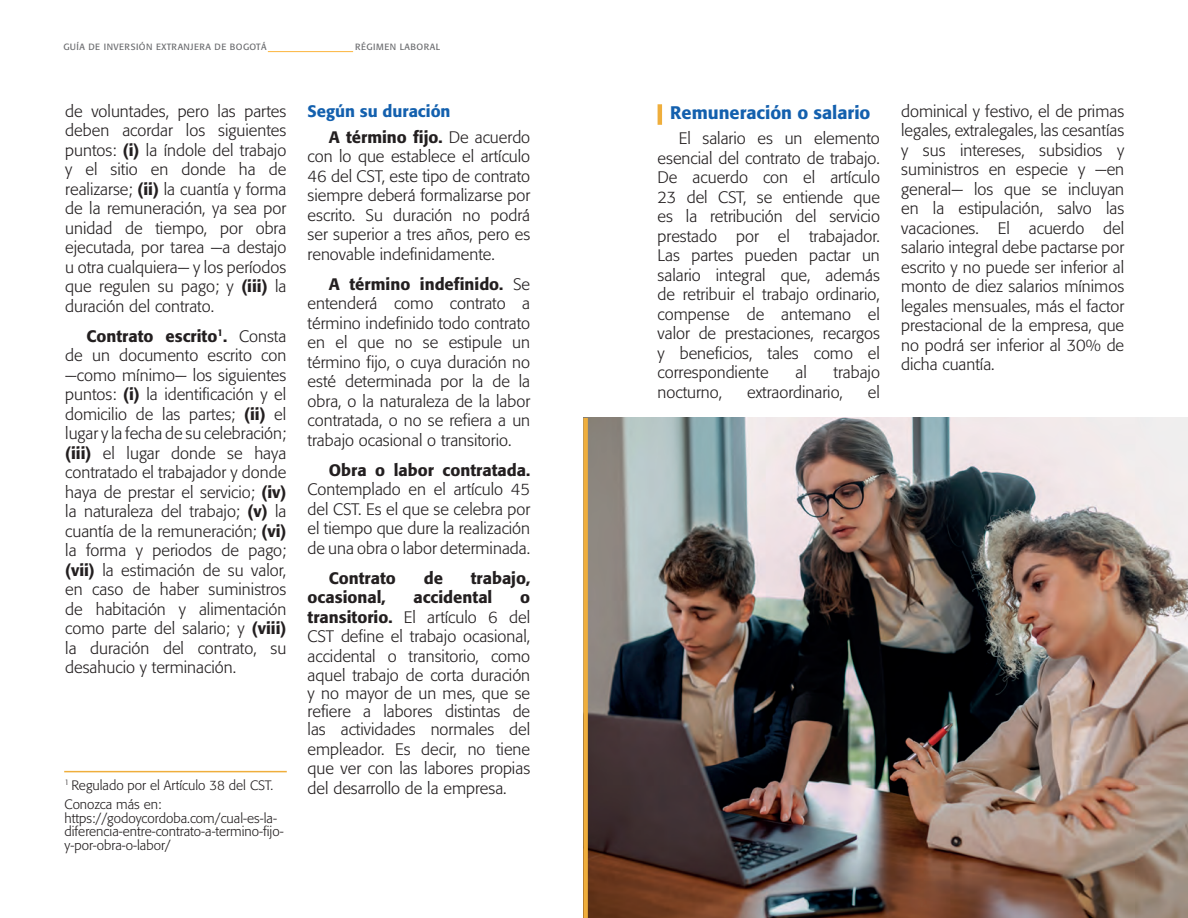
<style>
.page{position:relative;width:1188px;height:918px;background:#fff}
.page>*{position:absolute;margin:0;border:0;box-sizing:border-box;transform-origin:0 0}
.t1{font:500 18px "Formata";color:#1360ae}
.t2{font:300 16.5px/19.5px "Formata";color:#231f20;text-align:justify}
.t3{font:500 16.5px "Formata";color:#231f20}
.t4{font:500 16.5px/25.5px "Formata";color:#1360ae}
.t5{font:300 13.5px/13.5px "Formata";color:#231f20}
.t6{font:9px "Formata";letter-spacing:.05em;color:#6c6d70}
.s1{font-weight:500}
.s2{color:#231f20}
.s3{font-weight:300;color:#231f20}
</style>
<div class="page">
<hr style="left:268px;top:51px;width:85px;height:1px;background:#fcb53d">
<hr style="left:658px;top:104px;width:4px;height:21px;background:#efae3c">
<hr style="left:64px;top:771px;width:223px;height:1px;background:#efae3c">
<img style="left:588px;top:418px;width:600px;height:500px">
<div style="left:583px;top:418px;width:5px;height:500px;background:#efae3c"></div>
<p class="t6" style="left:63px;top:41px;width:205px">GUÍA DE INVERSIÓN EXTRANJERA DE BOGOTÁ</p>
<p class="t6" style="left:355px;top:41px;width:86px">RÉGIMEN LABORAL</p>
<p class="t2" style="left:65px;top:101px;width:223px">de voluntades, pero las partes deben acordar los siguientes puntos: <span class="s1">(i)</span> la índole del trabajo y el sitio en donde ha de realizarse; <span class="s1">(ii)</span> la cuantía y forma de la remuneración, ya sea por unidad de tiempo, por obra ejecutada, por tarea —a destajo u otra cualquiera— y los períodos que regulen su pago; y <span class="s1">(iii)</span> la duración del contrato.</p>
<p class="t2" style="left:65px;top:326px;width:223px;text-indent:21px"><span class="s1">Contrato escrito</span><sup>1</sup><span class="s1">.</span> Consta de un documento escrito con —como mínimo— los siguientes puntos: <span class="s1">(i)</span> la identificación y el domicilio de las partes; <span class="s1">(ii)</span> el lugar y la fecha de su celebración; <span class="s1">(iii)</span> el lugar donde se haya contratado el trabajador y donde haya de prestar el servicio; <span class="s1">(iv) </span>la naturaleza del trabajo; <span class="s1">(v)</span> la cuantía de la remuneración; <span class="s1">(vi) </span>la forma y periodos de pago; <span class="s1">(vii)</span> la estimación de su valor, en caso de haber suministros de habitación y alimentación como parte del salario; y <span class="s1">(viii) </span>la duración del contrato, su desahucio y terminación.</p>
<p class="t5" style="left:65px;top:779px;width:210px"><sup>1</sup> Regulado por el Artículo 38 del CST.</p>
<p class="t5" style="left:65px;top:798px;width:221px">Conozca más en: https://godoycordoba.com/cual-es-la&shy;diferencia-entre-contrato-a-termino-fijo&shy;y-por-obra-o-labor/</p>
<p class="t4" style="left:329px;top:99px;width:203px;text-indent:-21px">Según su duración<br><span class="s2">A término fijo.</span> <span class="s3">De acuerdo</span></p>
<p class="t2" style="left:308px;top:147px;width:224px">con lo que establece el artículo 46 del CST, este tipo de contrato siempre deberá formalizarse por escrito. Su duración no podrá ser superior a tres años, pero es renovable indefinidamente.</p>
<p class="t2" style="left:308px;top:274px;width:224px;text-indent:21px"><span class="s1">A término indefinido.</span> Se entenderá como contrato a término indefinido todo contrato en el que no se estipule un término fijo, o cuya duración no esté determinada por la de la obra, o la naturaleza de la labor contratada, o no se refiera a un trabajo ocasional o transitorio.</p>
<p class="t3" style="left:329px;top:460px;width:203px">Obra o labor contratada.</p>
<p class="t2" style="left:308px;top:480px;width:224px">Contemplado en el artículo 45 del CST. Es el que se celebra por el tiempo que dure la realización de una obra o labor determinada.</p>
<p class="t3" style="left:329px;top:568px;width:69px">Contrato</p>
<p class="t3" style="left:424px;top:568px;width:21px">de</p>
<p class="t3" style="left:471px;top:568px;width:61px">trabajo,</p>
<p class="t3" style="left:308px;top:587px;width:80px">ocasional,</p>
<p class="t3" style="left:413px;top:587px;width:81px">accidental</p>
<p class="t2" style="left:308px;top:588px;width:224px;text-indent:213px"><span class="s1">o transitorio.</span> El artículo 6 del CST define el trabajo ocasional, accidental o transitorio, como aquel trabajo de corta duración</p>
<p class="t2" style="left:308px;top:685px;width:224px;line-height:18px">y no mayor de un mes, que se refiere a labores distintas de las actividades normales del</p>
<p class="t2" style="left:308px;top:740px;width:224px">empleador. Es decir, no tiene que ver con las labores propias del desarrollo de la empresa.</p>
<p class="t1" style="left:670px;top:101px;width:202px">Remuneración o salario</p>
<p class="t2" style="left:658px;top:129px;width:224px;text-indent:21px">El salario es un elemento esencial del contrato de trabajo.<br>De acuerdo con el artículo 23 del CST, se entiende que es la retribución del servicio prestado por el trabajador.<br>Las partes pueden pactar un salario integral que, además de retribuir el trabajo ordinario, compense de antemano el valor de prestaciones, recargos y beneficios, tales como el correspondiente</p>
<p class="t2" style="left:795px;top:363px;width:13px">al</p>
<p class="t2" style="left:834px;top:363px;width:48px">trabajo</p>
<p class="t2" style="left:658px;top:382px;width:66px">nocturno,</p>
<p class="t2" style="left:747px;top:382px;width:97px">extraordinario,</p>
<p class="t2" style="left:868px;top:382px;width:14px">el</p>
<p class="t2" style="left:901px;top:101px;width:225px">dominical y festivo, el de primas legales, extralegales, las cesantías y sus intereses, subsidios y suministros en especie y —en general— los que se incluyan en la estipulación, salvo las vacaciones. El acuerdo del salario integral debe pactarse por escrito y no puede ser inferior al monto de diez salarios mínimos legales mensuales, más el factor prestacional de la empresa, que no podrá ser inferior al 30% de dicha cuantía.</p>
</div>
